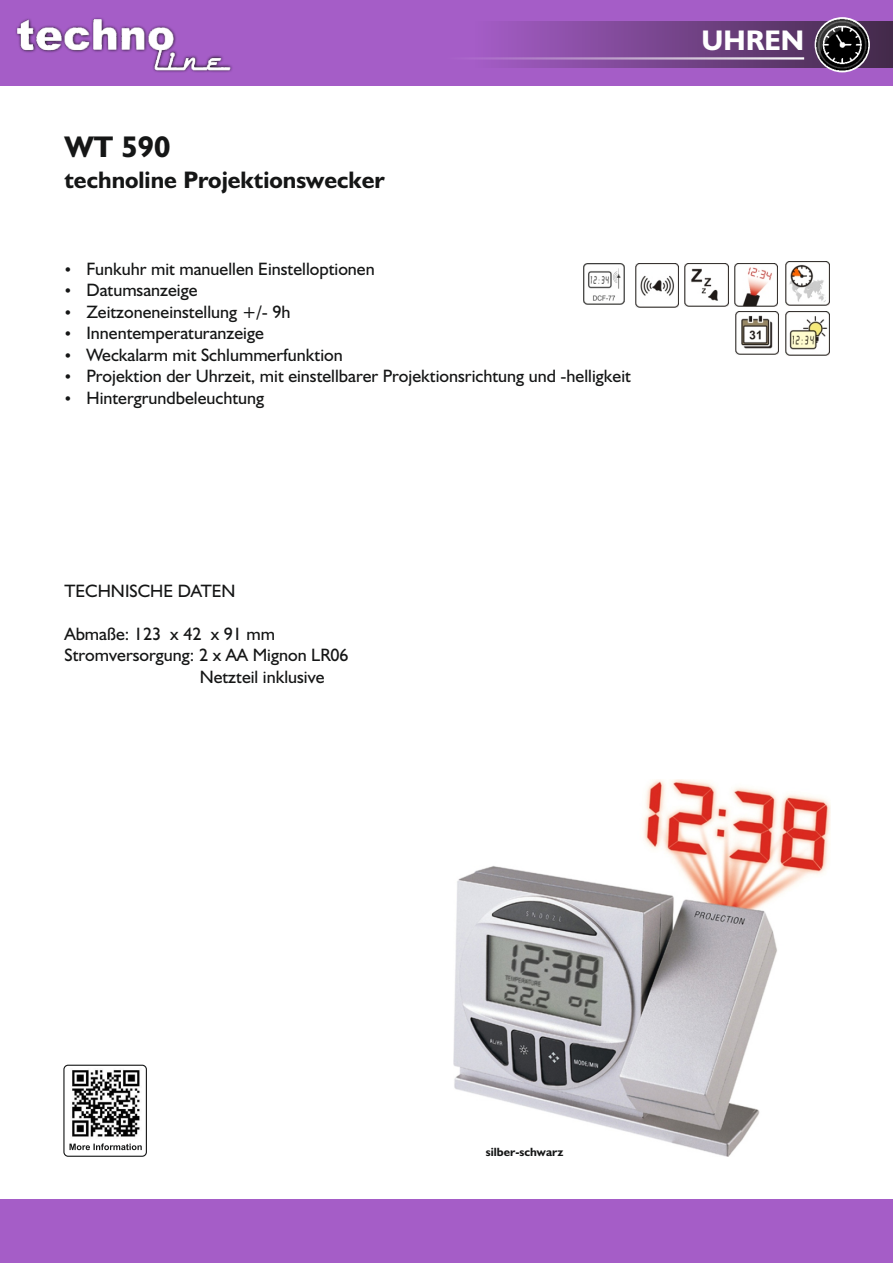
<style>
.page{position:relative;width:893px;height:1263px;background:#fff}
.page>*{position:absolute;margin:0;border:0;box-sizing:border-box;transform-origin:0 0}
.t1{font:700 30px "Humanist 521 BT";color:#151616}
.t2{font:700 28.5px "Humanist 521 BT";color:#fff}
.t3{font:700 24px "Humanist 521 BT";color:#151616}
.t4{font:18px/21.5px "Humanist 521 BT";color:#151616}
.t5{font:700 12px "Humanist 521 BT";color:#151616}
</style>
<div class="page">
<div style="left:0;top:0;width:893px;height:85px;background:#a55dc7"></div>
<img style="left:16px;top:17px;width:216px;height:55px">
<img style="left:18px;top:20px;width:213px;height:50px">
<div style="left:0;top:1199px;width:893px;height:64px;background:#a55dc7"></div>
<svg style="left:508px;top:21px;width:385px;height:47px"></svg>
<hr style="left:445px;top:57px;width:359px;height:3px;background:#fff">
<img style="left:814px;top:17px;width:57px;height:56px">
<svg style="left:63px;top:1064px;width:84px;height:93px"></svg>
<img style="left:734px;top:263px;width:44px;height:44px">
<img style="left:735px;top:311px;width:44px;height:44px">
<img style="left:635px;top:264px;width:44px;height:43px">
<img style="left:685px;top:263px;width:43px;height:44px">
<img style="left:584px;top:263px;width:41px;height:41px">
<img style="left:454px;top:780px;width:376px;height:376px">
<img style="left:786px;top:262px;width:43px;height:43px">
<img style="left:786px;top:312px;width:43px;height:43px">
<img style="left:71px;top:1068px;width:70px;height:70px">
<h1 class="t1" style="left:64px;top:135px;width:107px">WT 590</h1>
<h3 class="t3" style="left:64px;top:169px;width:322px">technoline Projektionswecker</h3>
<p class="t4" style="left:86px;top:259px;width:290px">Funkuhr mit manuellen Einstelloptionen</p>
<p class="t4" style="left:86px;top:281px;width:546px">Datumsanzeige<br>Zeitzoneneinstellung +/- 9h<br>Innentemperaturanzeige<br>Weckalarm mit Schlummerfunktion<br>Projektion der Uhrzeit, mit einstellbarer Projektionsrichtung und -helligkeit Hintergrundbeleuchtung</p>
<p class="t4" style="left:64px;top:581px;width:173px">TECHNISCHE DATEN</p>
<p class="t4" style="left:64px;top:624px;width:212px">Abmaße: 123 x 42 x 91 mm</p>
<p class="t4" style="left:64px;top:646px;width:286px">Stromversorgung: 2 x AA Mignon LR06</p>
<p class="t4" style="left:200px;top:667px;width:126px">Netzteil inklusive</p>
<h2 class="t2" style="left:702px;top:28px;width:104px">UHREN</h2>
<p class="t5" style="left:486px;top:1147px;width:79px">silber-schwarz</p>
</div>
